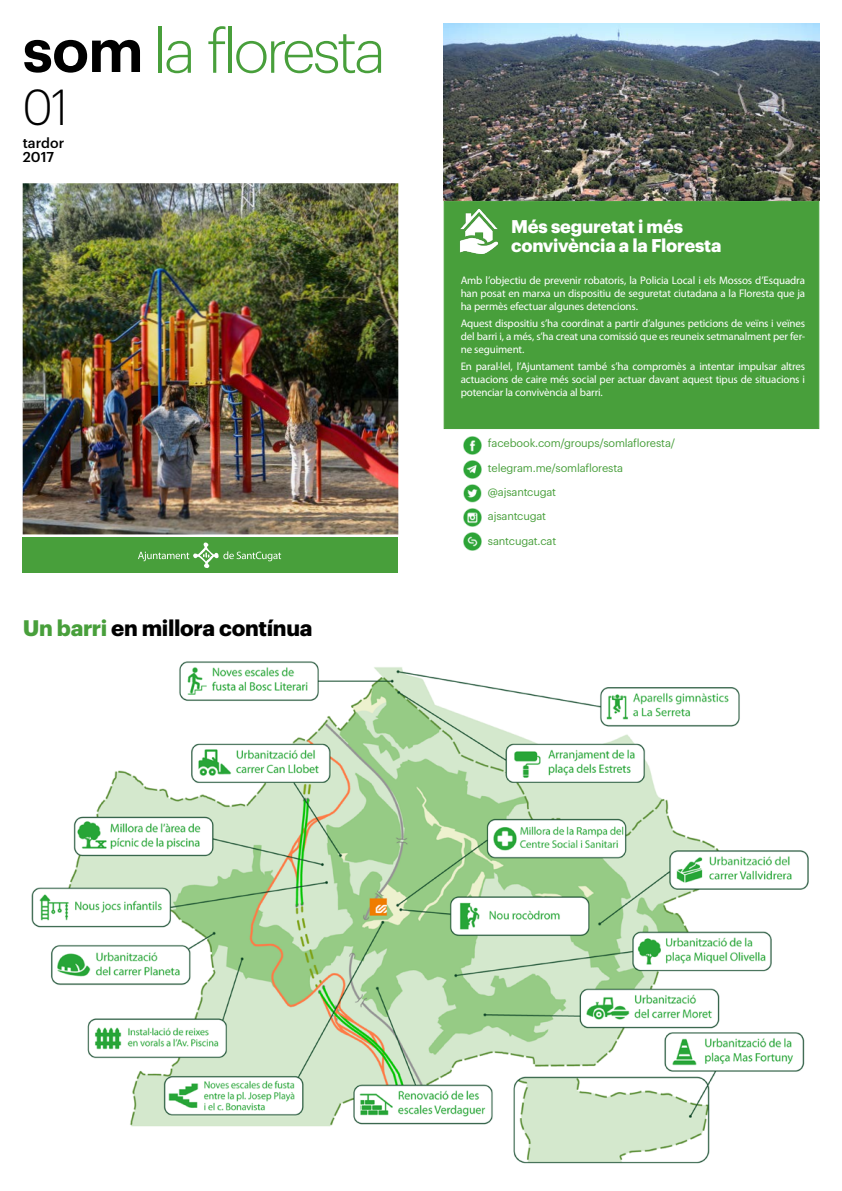
<style>
.page{position:relative;width:842px;height:1191px;background:#fff}
.page>*{position:absolute;margin:0;border:0;box-sizing:border-box;transform-origin:0 0}
.t1{font:300 60px "Graphik";letter-spacing:-.055em;color:#489f3b}
.t2{font:300 49.5px "Graphik";color:#000;scale:.91 1}
.t3{font:700 22px "Graphik";letter-spacing:-.015em;color:#000}
.t4{font:700 18px/19px "Graphik";letter-spacing:-.01em;color:#fff}
.t5{font:500 14px/14px "Graphik";letter-spacing:.005em;color:#000}
.t6{font:11px/13px "Myriad Pro";letter-spacing:-.015em;color:#fff;text-align:justify}
.t7{font:11px "Graphik";letter-spacing:-.015em;color:#489f3b}
.s1{font-weight:600;color:#000}
.s2{color:#489f3b}
</style>
<div class="page">
<div style="left:444px;top:201px;width:375px;height:228px;background:#489f3b;border:1px solid #489f3b"></div>
<div style="left:23px;top:537px;width:375px;height:36px;background:#489f3b"></div>
<svg style="left:138px;top:542px;width:143px;height:26px"></svg>
<img style="left:23px;top:183px;width:375px;height:351px">
<img style="left:31px;top:661px;width:778px;height:503px">
<img style="left:460px;top:209px;width:39px;height:44px">
<img style="left:444px;top:24px;width:375px;height:177px">
<img style="left:463px;top:436px;width:18px;height:18px">
<img style="left:463px;top:460px;width:18px;height:18px">
<img style="left:463px;top:484px;width:18px;height:18px">
<img style="left:463px;top:508px;width:18px;height:18px">
<img style="left:463px;top:532px;width:18px;height:18px">
<h1 class="t1" style="left:23px;top:7px;width:365px"><span class="s1">som</span> la floresta</h1>
<h2 class="t2" style="left:23px;top:71px;width:52px">01</h2>
<p class="t5" style="left:23px;top:134px;width:43px">tardor<br>2017</p>
<h3 class="t3" style="left:23px;top:611px;width:291px"><span class="s2">Un barri</span> en millora contínua</h3>
<h3 class="t4" style="left:511px;top:215px;width:212px">Més seguretat i més convivència a la Floresta</h3>
<p class="t6" style="left:461px;top:274px;width:346px">Amb l’objectiu de prevenir robatoris, la Policia Local i els Mossos d’Esquadra han posat en marxa un dispositiu de seguretat ciutadana a la Floresta que ja ha permès efectuar algunes detencions.</p>
<p class="t6" style="left:461px;top:317px;width:346px">Aquest dispositiu s’ha coordinat a partir d’algunes peticions de veïns i veïnes del barri i, a més, s’ha creat una comissió que es reuneix setmanalment per fer&shy;ne seguiment.</p>
<p class="t6" style="left:461px;top:360px;width:346px">En paral·lel, l’Ajuntament també s’ha compromès a intentar impulsar altres actuacions de caire més social per actuar davant aquest tipus de situacions i potenciar la convivència al barri.</p>
<p class="t7" style="left:488px;top:435px;width:189px">facebook.com/groups/somlafloresta/</p>
<p class="t7" style="left:488px;top:459px;width:137px">telegram.me/somlafloresta</p>
<p class="t7" style="left:488px;top:484px;width:70px">@ajsantcugat</p>
<p class="t7" style="left:488px;top:508px;width:60px">ajsantcugat</p>
<p class="t7" style="left:488px;top:532px;width:70px">santcugat.cat</p>
</div>
